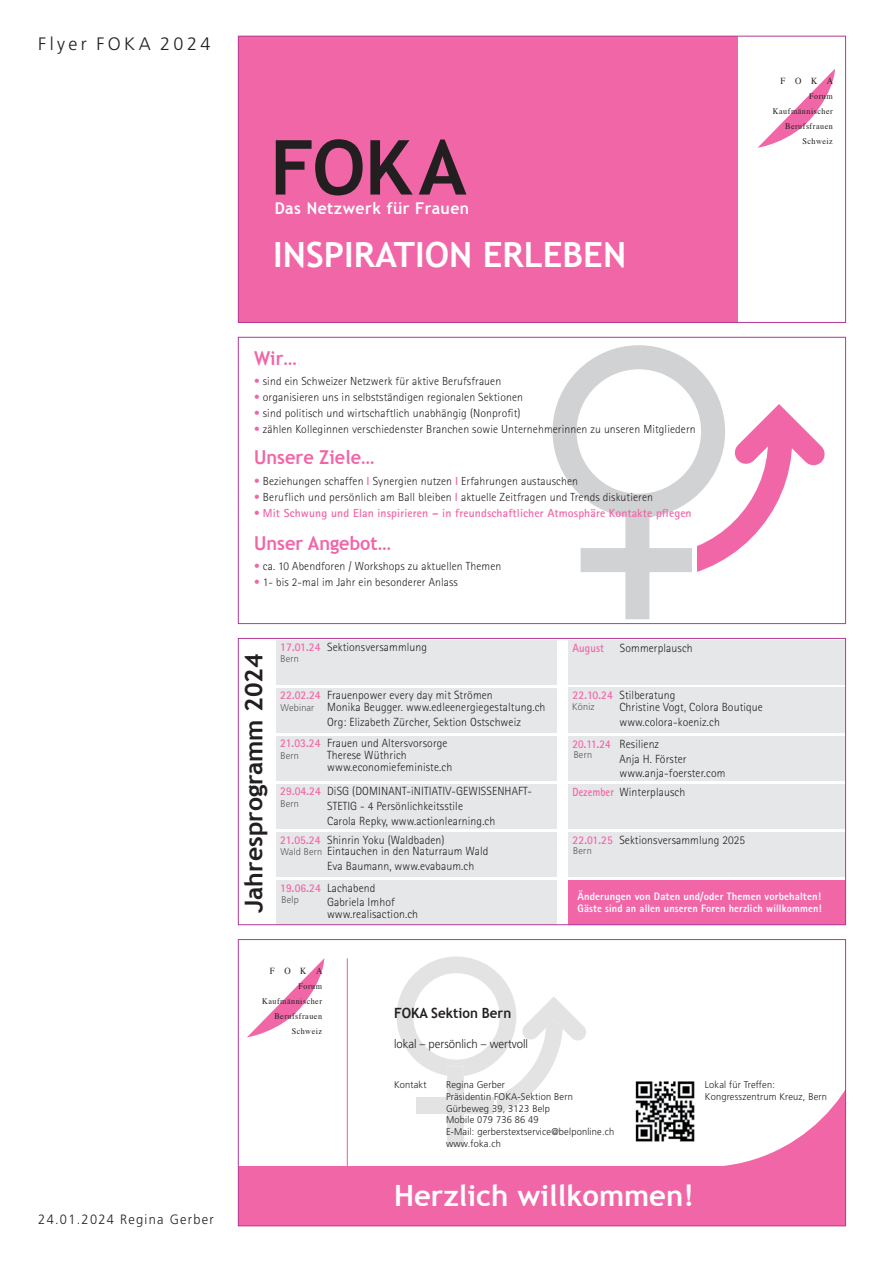
<style>
.page{position:relative;width:893px;height:1263px;background:#fff}
.page>*{position:absolute;margin:0;border:0;box-sizing:border-box;transform-origin:0 0}
.t1{font:700 75.9px "Trebuchet MS";color:#231f20}
.t2{font:700 34.65px "Trebuchet MS";color:#fff}
.t3{font:700 29.25px "Trebuchet MS";color:#fff}
.t4{font:700 24.45px "Trebuchet MS";color:#231f20}
.t5{font:700 19.2px "Trebuchet MS";color:#f166a7;scale:.95 1}
.t6{font:300 18px "Frutiger";letter-spacing:.19em;color:#231f20}
.t7{font:700 16.2px "Trebuchet MS";letter-spacing:.03em;color:#fff}
.t8{font:700 14.1px "Trebuchet MS";color:#231f20;scale:.95 1}
.t9{font:300 13.5px "Frutiger";letter-spacing:.1em;color:#231f20;scale:.95 1}
.t10{font:300 12px "Frutiger";color:#231f20;scale:.95 1}
.t11{font:300 11.85px/11.9px "Rotis Sans Serif";letter-spacing:.01em;color:#231f20}
.t12{font:700 11.85px "Rotis Sans Serif";letter-spacing:.01em;color:#f166a7;scale:.91 1}
.t13{font:300 11.7px "Rotis Sans Serif";letter-spacing:.01em;color:#231f20}
.t14{font:700 11.7px "Rotis Sans Serif";letter-spacing:.01em;color:#f166a7}
.t15{font:800 10.8px/11.9px "Rotis Sans Serif";letter-spacing:.01em;color:#fff}
.t16{font:300 9.75px/11.7px "Frutiger";letter-spacing:.02em;color:#231f20;scale:.95 1}
.t17{font:300 9.75px "Frutiger";letter-spacing:.02em;color:#57585a;scale:.94 1}
.t18{font:9.3px "Times";letter-spacing:1.09em;color:#231f20;scale:.95 1}
.t19{font:8.55px/15px "Times";letter-spacing:.06em;color:#231f20;text-align:right;scale:.95 1}
.s1{color:#f166a7}
.s2{font-weight:700;color:#f166a7}
.s3{font-weight:300}
</style>
<div class="page">
<svg style="left:757px;top:69px;width:78px;height:79px"></svg>
<div style="left:238px;top:36px;width:500px;height:286px;background:#f166a7"></div>
<div style="left:238px;top:36px;width:608px;height:287px;border:1px solid #b33996"></div>
<div style="left:553px;top:345px;width:172px;height:173px;border:24px solid #d1d2d4;border-radius:50%"></div>
<div style="left:625px;top:504px;width:24px;height:115px;background:#d1d2d4"></div>
<div style="left:581px;top:548px;width:111px;height:24px;background:#d1d2d4"></div>
<svg style="left:697px;top:388px;width:128px;height:184px"></svg>
<div style="left:238px;top:337px;width:608px;height:287px;border:1px solid #b33996"></div>
<div style="left:276px;top:832px;width:281px;height:45px;background:#e6e7e9"></div>
<div style="left:276px;top:880px;width:281px;height:45px;background:#e6e7e9"></div>
<div style="left:276px;top:640px;width:281px;height:45px;background:#e6e7e9"></div>
<div style="left:568px;top:640px;width:278px;height:45px;background:#e6e7e9"></div>
<div style="left:276px;top:688px;width:281px;height:45px;background:#e6e7e9"></div>
<div style="left:568px;top:688px;width:278px;height:45px;background:#e6e7e9"></div>
<div style="left:276px;top:736px;width:281px;height:45px;background:#e6e7e9"></div>
<div style="left:568px;top:736px;width:278px;height:45px;background:#e6e7e9"></div>
<div style="left:276px;top:784px;width:281px;height:45px;background:#e6e7e9"></div>
<div style="left:568px;top:784px;width:278px;height:45px;background:#e6e7e9"></div>
<div style="left:568px;top:880px;width:278px;height:45px;background:#f166a7"></div>
<div style="left:568px;top:832px;width:278px;height:45px;background:#e6e7e9"></div>
<div style="left:238px;top:638px;width:608px;height:287px;border:1px solid #b33996"></div>
<svg style="left:397px;top:956px;width:189px;height:191px"></svg>
<svg style="left:247px;top:958px;width:78px;height:79px"></svg>
<hr style="left:347px;top:958px;width:1px;height:235px;background:#f166a7">
<div style="left:238px;top:1166px;width:608px;height:60px;background:#f166a7"></div>
<img style="left:635px;top:1081px;width:60px;height:61px">
<svg style="left:723px;top:1092px;width:121px;height:74px"></svg>
<div style="left:238px;top:939px;width:608px;height:287px;border:1px solid #b33996"></div>
<h3 class="t6" style="left:38px;top:36px;width:174px">Flyer FOKA 2024</h3>
<h1 class="t1" style="left:270px;top:124px;width:198px">FOKA</h1>
<h3 class="t7" style="left:275px;top:199px;width:196px">Das Netzwerk für Frauen</h3>
<h2 class="t2" style="left:273px;top:234px;width:354px">INSPIRATION ERLEBEN</h2>
<p class="t18" style="left:781px;top:76px;width:57px">FOKA</p>
<p class="t19" style="left:773px;top:89px;width:65px">Forum<br>Kaufm‰nnischer<br>Berufsfrauen<br>Schweiz</p>
<p class="t9" style="left:38px;top:1214px;width:186px">24.01.2024 Regina Gerber</p>
<h3 class="t5" style="left:254px;top:350px;width:46px">Wir…</h3>
<p class="t13" style="left:254px;top:376px;width:249px"><span class="s1">•</span> sind ein Schweizer Netzwerk für aktive Berufsfrauen</p>
<p class="t13" style="left:254px;top:392px;width:270px"><span class="s1">•</span> organisieren uns in selbstständigen regionalen Sektionen</p>
<p class="t13" style="left:254px;top:408px;width:268px"><span class="s1">•</span> sind politisch und wirtschaftlich unabhängig (Nonprofit)</p>
<p class="t13" style="left:254px;top:424px;width:443px"><span class="s1">•</span> zählen Kolleginnen verschiedenster Branchen sowie Unternehmerinnen zu unseren Mitgliedern</p>
<h3 class="t5" style="left:254px;top:450px;width:128px">Unsere Ziele…</h3>
<p class="t13" style="left:254px;top:476px;width:325px"><span class="s1">•</span> Beziehungen schaffen <span class="s2">I</span> Synergien nutzen <span class="s2">I</span> Erfahrungen austauschen</p>
<p class="t13" style="left:254px;top:492px;width:400px"><span class="s1">•</span> Beruflich und persönlich am Ball bleiben <span class="s2">I</span> aktuelle Zeitfragen und Trends diskutieren</p>
<p class="t14" style="left:254px;top:508px;width:439px"><span class="s3">•</span> Mit Schwung und Elan inspirieren – in freundschaftlicher Atmosphäre Kontakte pflegen</p>
<h3 class="t5" style="left:254px;top:535px;width:146px">Unser Angebot…</h3>
<p class="t13" style="left:254px;top:561px;width:249px"><span class="s1">•</span> ca. 10 Abendforen / Workshops zu aktuellen Themen</p>
<p class="t13" style="left:254px;top:577px;width:205px"><span class="s1">•</span> 1- bis 2-mal im Jahr ein besonderer Anlass</p>
<h3 class="t4" style="left:244px;top:913px;width:261px;rotate:-90deg">Jahresprogramm 2024</h3>
<p class="t11" style="left:280px;top:642px;width:148px"><span class="s2">17.01.24</span> Sektionsversammlung</p>
<p class="t12" style="left:573px;top:643px;width:36px">August</p>
<p class="t11" style="left:620px;top:642px;width:74px">Sommerplausch</p>
<p class="t11" style="left:327px;top:690px;width:220px;text-indent:-47px"><span class="s2">22.02.24</span> Frauenpower every day mit Strömen<br>Monika Beugger. www.edleenergiegestaltung.ch</p>
<p class="t11" style="left:327px;top:717px;width:195px">Org: Elizabeth Zürcher, Sektion Ostschweiz</p>
<p class="t17" style="left:281px;top:654px;width:21px">Bern</p>
<p class="t11" style="left:619px;top:690px;width:145px;text-indent:-47px"><span class="s2">22.10.24</span> Stilberatung<br>Christine Vogt, Colora Boutique</p>
<p class="t11" style="left:619px;top:717px;width:102px">www.colora-koeniz.ch</p>
<p class="t17" style="left:572px;top:702px;width:25px">Köniz</p>
<p class="t17" style="left:281px;top:704px;width:37px">Webinar</p>
<p class="t11" style="left:327px;top:738px;width:127px;text-indent:-47px"><span class="s2">21.03.24</span> Frauen und Altersvorsorge<br>Therese Wüthrich www.economiefeministe.ch</p>
<p class="t11" style="left:619px;top:737px;width:108px;line-height:14.9px;text-indent:-47px"><span class="s2">20.11.24</span> Resilienz<br>Anja H. Förster www.anja-foerster.com</p>
<p class="t11" style="left:327px;top:785px;width:206px;line-height:14.9px;text-indent:-47px"><span class="s2">29.04.24</span> DiSG (DOMINANT-iNITIATIV-GEWISSENHAFT-<br>STETIG - 4 Persönlichkeitsstile<br>Carola Repky, www.actionlearning.ch</p>
<p class="t11" style="left:573px;top:786px;width:114px"><span class="s2">Dezember</span> Winterplausch</p>
<p class="t17" style="left:281px;top:752px;width:21px">Bern</p>
<p class="t17" style="left:574px;top:750px;width:21px">Bern</p>
<p class="t17" style="left:281px;top:800px;width:21px">Bern</p>
<p class="t11" style="left:327px;top:834px;width:163px;text-indent:-47px"><span class="s2">21.05.24</span> Shinrin Yoku (Waldbaden)<br>Eintauchen in den Naturraum Wald</p>
<p class="t11" style="left:280px;top:856px;width:196px;line-height:21.3px;text-indent:47px">Eva Baumann, www.evabaum.ch<br><span class="s2">19.06.24</span> Lachabend</p>
<p class="t11" style="left:327px;top:897px;width:93px">Gabriela Imhof www.realisaction.ch</p>
<p class="t17" style="left:281px;top:848px;width:46px">Wald Bern</p>
<p class="t17" style="left:282px;top:895px;width:20px">Belp</p>
<p class="t11" style="left:573px;top:834px;width:174px"><span class="s2">22.01.25</span> Sektionsversammlung 2025</p>
<p class="t17" style="left:573px;top:847px;width:21px">Bern</p>
<p class="t15" style="left:578px;top:891px;width:246px">Änderungen von Daten und/oder Themen vorbehalten!<br>Gäste sind an allen unseren Foren herzlich willkommen!</p>
<p class="t18" style="left:270px;top:965px;width:57px">FOKA</p>
<p class="t19" style="left:262px;top:978px;width:65px">Forum<br>Kaufm‰nnischer<br>Berufsfrauen<br>Schweiz</p>
<p class="t8" style="left:394px;top:1005px;width:125px">FOKA Sektion Bern</p>
<p class="t10" style="left:394px;top:1039px;width:143px">lokal – persönlich – wertvoll</p>
<p class="t16" style="left:394px;top:1080px;width:36px">Kontakt</p>
<p class="t16" style="left:446px;top:1080px;width:179px">Regina Gerber<br>Präsidentin FOKA-Sektion Bern<br>Gürbeweg 39, 3123 Belp<br>Mobile 079 736 86 49<br>E-Mail: gerberstextservice@belponline.ch www.foka.ch</p>
<h3 class="t3" style="left:394px;top:1179px;width:302px">Herzlich willkommen!</h3>
<p class="t16" style="left:705px;top:1080px;width:130px">Lokal für Treffen:<br>Kongresszentrum Kreuz, Bern</p>
</div>
